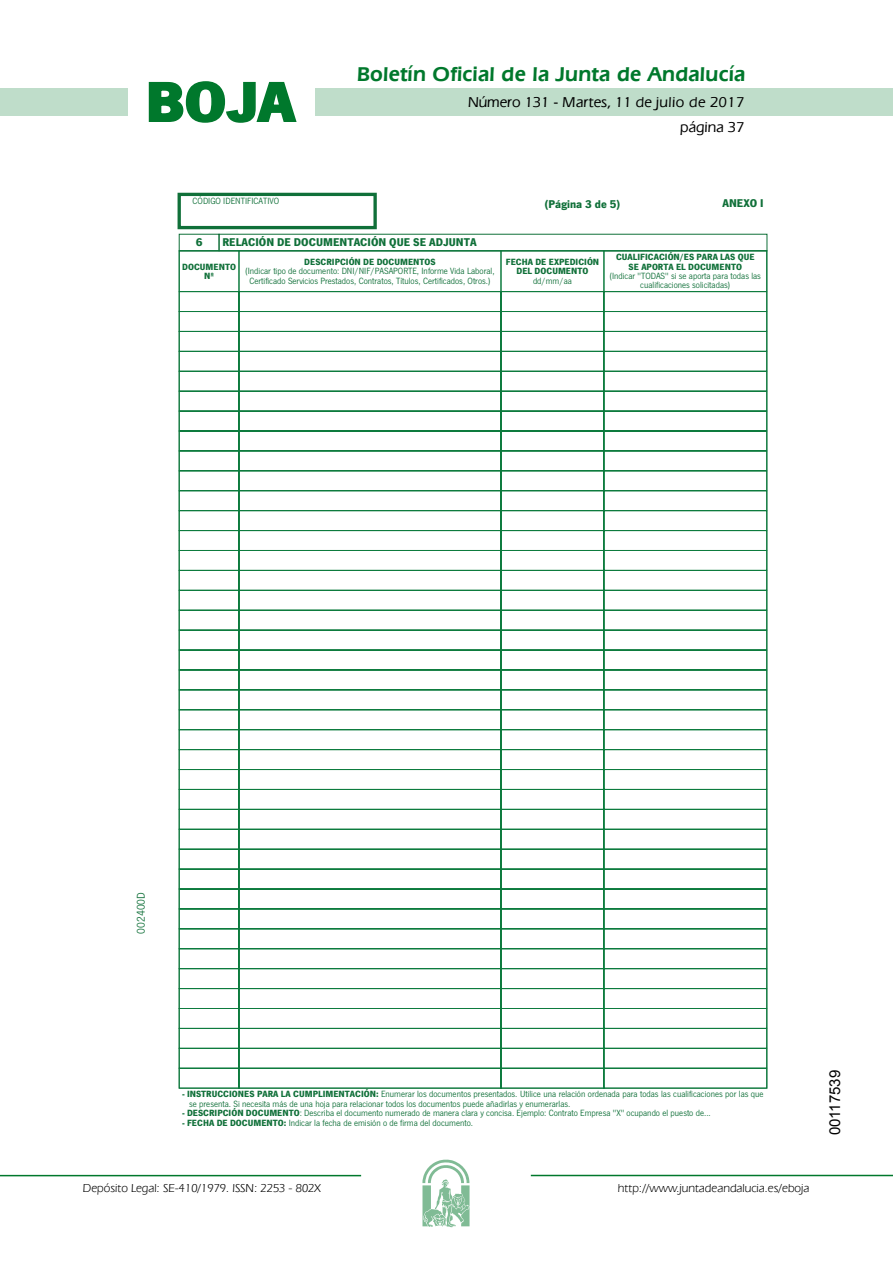
<style>
.page{position:relative;width:893px;height:1263px;background:#fff}
.page>*{position:absolute;margin:0;border:0;box-sizing:border-box;transform-origin:0 0}
.t1{font:700 57.75px "News Got T";color:#00782c;scale:1.14 1}
.t2{font:600 21px "Eras IT Cby BT";letter-spacing:.01em;color:#00782c}
.t3{font:500 15px/24.5px "Eras IT Cby BT";color:#000;text-align:right}
.t4{font:15px "Arial";color:#000}
.t5{font:12px "Eras IT Cby BT";color:#000}
.t6{font:700 11.7px "News Got T";color:#107039}
.t7{font:11.7px "News Got T";color:#107039}
.t8{font:9.3px/9.3px "News Got T";color:#107039;text-align:center}
.t9{font:700 9.3px/9.3px "News Got T";color:#107039;text-align:center}
.s1{font-weight:700}
</style>
<div class="page">
<div style="left:315px;top:88px;width:577px;height:28px;background:#bfddca"></div>
<div style="left:0;top:88px;width:128px;height:28px;background:#bfddca"></div>
<hr style="left:0;top:1175px;width:361px;height:1px;background:#00782c">
<svg style="left:422px;top:1159px;width:47px;height:68px"></svg>
<hr style="left:531px;top:1175px;width:361px;height:1px;background:#00782c">
<svg style="left:148px;top:81px;width:149px;height:42px"></svg>
<div style="left:177px;top:193px;width:200px;height:36px;border:3px solid #107039"></div>
<div style="left:179px;top:251px;width:60px;height:41px;border:1px solid #0d7b3e"></div>
<svg style="left:179px;top:291px;width:588px;height:797px"></svg>
<h1 class="t1" style="left:145px;top:68px;width:133px">BOJA</h1>
<h2 class="t2" style="left:357px;top:62px;width:390px">Boletín Oficial de la Junta de Andalucía</h2>
<h3 class="t3" style="left:468px;top:90px;width:278px">Número 131 - Martes, 11 de julio de 2017 página 37</h3>
<p class="t8" style="left:192px;top:197px;width:88px">CÓDIGO IDENTIFICATIVO</p>
<p class="t6" style="left:544px;top:197px;width:78px">(Página 3 de 5)</p>
<p class="t6" style="left:722px;top:196px;width:43px">ANEXO I</p>
<p class="t6" style="left:196px;top:235px;width:8px">6</p>
<p class="t6" style="left:222px;top:235px;width:256px">RELACIÓN DE DOCUMENTACIÓN QUE SE ADJUNTA</p>
<p class="t9" style="left:182px;top:262px;width:55px">DOCUMENTO<br>Nº</p>
<p class="t9" style="left:304px;top:257px;width:133px">DESCRIPCIÓN DE DOCUMENTOS</p>
<p class="t8" style="left:245px;top:267px;width:251px">(Indicar tipo de documento: DNI/NIF/PASAPORTE, Informe Vida Laboral,<br>Certificado Servicios Prestados, Contratos, Títulos, Certificados, Otros.)</p>
<p class="t9" style="left:505px;top:257px;width:95px">FECHA DE EXPEDICIÓN<br>DEL DOCUMENTO</p>
<p class="t8" style="left:533px;top:276px;width:40px">dd/mm/aa</p>
<p class="t9" style="left:616px;top:252px;width:140px">CUALIFICACIÓN/ES PARA LAS QUE<br>SE APORTA EL DOCUMENTO</p>
<p class="t8" style="left:609px;top:271px;width:153px">(Indicar "TODAS" si se aporta para todas las cualificaciones solicitadas)</p>
<p class="t7" style="left:134px;top:934px;width:43px;rotate:-90deg">002400D</p>
<p class="t8" style="left:189px;top:1090px;width:576px;text-align:left;text-indent:-7px"><span class="s1">- INSTRUCCIONES PARA LA CUMPLIMENTACIÓN:</span> Enumerar los documentos presentados. Utilice una relación ordenada para todas las cualificaciones por las que se presenta. Si necesita más de una hoja para relacionar todos los documentos puede añadirlas y enumerarlas.</p>
<p class="t8" style="left:182px;top:1109px;width:530px"><span class="s1">- DESCRIPCIÓN DOCUMENTO</span>: Describa el documento numerado de manera clara y concisa. Ejemplo: Contrato Empresa "X" ocupando el puesto de...</p>
<p class="t8" style="left:182px;top:1118px;width:292px"><span class="s1">- FECHA DE DOCUMENTO:</span> Indicar la fecha de emisión o de firma del documento.</p>
<p class="t5" style="left:83px;top:1181px;width:239px">Depósito Legal: SE-410/1979. ISSN: 2253 - 802X</p>
<p class="t5" style="left:618px;top:1181px;width:193px">http://www.juntadeandalucia.es/eboja</p>
<h3 class="t4" style="left:825px;top:1135px;width:67px;rotate:-90deg">00117539</h3>
</div>
